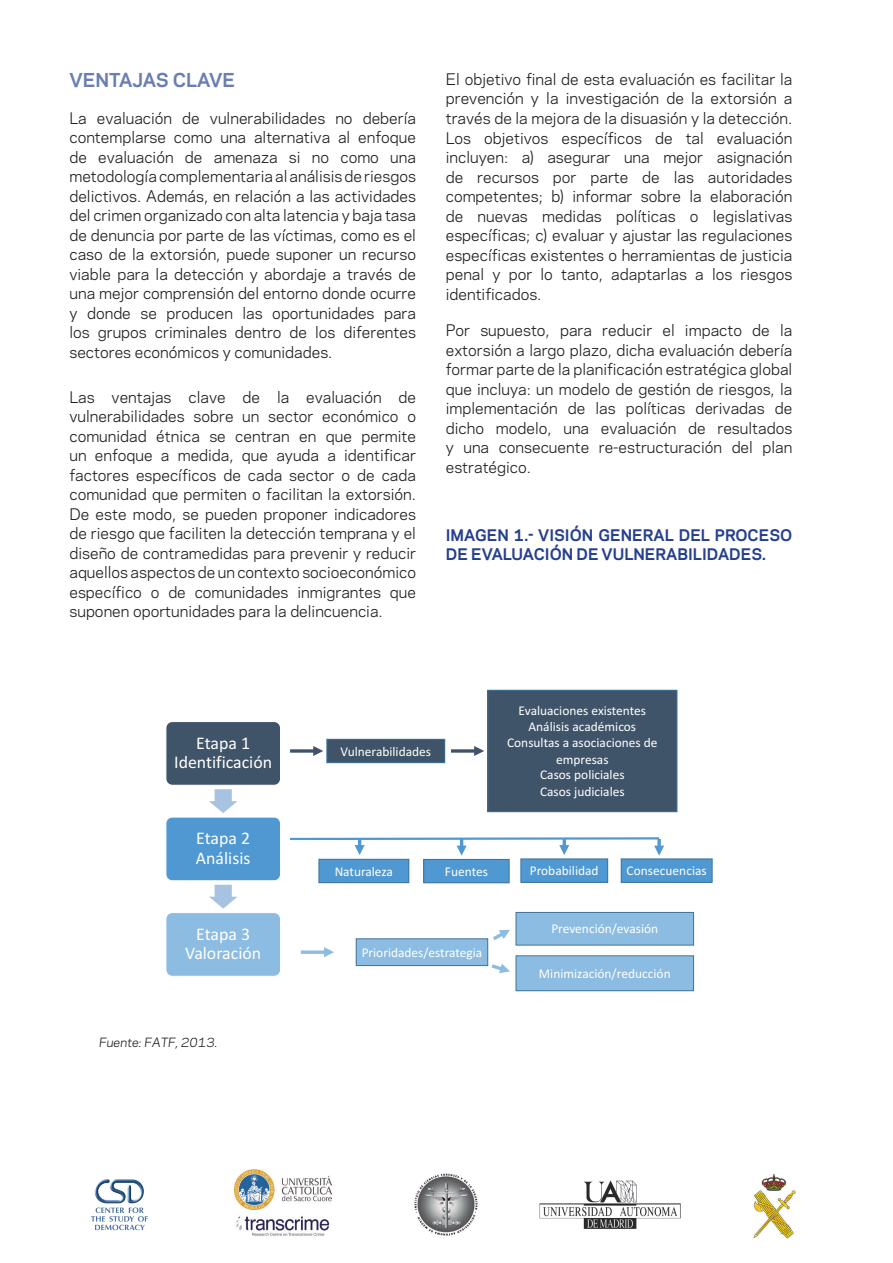
<style>
.page{position:relative;width:893px;height:1263px;background:#fff}
.page>*{position:absolute;margin:0;border:0;box-sizing:border-box;transform-origin:0 0}
.t1{font:700 18px "Galaxie Polaris";color:#6b7eb3}
.t2{font:17.85px/19.4px "Calibri";color:#fff;text-align:center}
.t3{font:15px/19.5px "Galaxie Polaris";color:#231f20;text-align:justify}
.t4{font:700 15px/19.5px "Galaxie Polaris";color:#253f8e}
.t5{font:13.35px/16px "Calibri";color:#fff;text-align:center}
.t6{font:italic 12px "Galaxie Polaris";color:#231f20}
</style>
<div class="page">
<div style="left:166px;top:721px;width:115px;height:64px;background:#405469;border-radius:6px"></div>
<div style="left:166px;top:721px;width:115px;height:65px;border:1px solid #fff;border-radius:6px"></div>
<svg style="left:209px;top:789px;width:29px;height:24px"></svg>
<div style="left:166px;top:817px;width:115px;height:64px;background:#4f98d2;border-radius:6px"></div>
<div style="left:166px;top:817px;width:115px;height:64px;border:1px solid #fff;border-radius:6px"></div>
<svg style="left:209px;top:885px;width:29px;height:24px"></svg>
<div style="left:166px;top:912px;width:115px;height:64px;background:#8cbce1;border-radius:6px"></div>
<div style="left:166px;top:912px;width:115px;height:65px;border:1px solid #fff;border-radius:6px"></div>
<div style="left:327px;top:739px;width:118px;height:24px;background:#405469"></div>
<div style="left:326px;top:739px;width:119px;height:24px;border:1px solid #3e749c"></div>
<div style="left:488px;top:690px;width:189px;height:122px;background:#405469"></div>
<div style="left:487px;top:690px;width:190px;height:122px;border:1px solid #3e749c"></div>
<div style="left:319px;top:859px;width:90px;height:24px;background:#4f98d2"></div>
<div style="left:319px;top:859px;width:90px;height:24px;border:1px solid #3e749c"></div>
<div style="left:621px;top:859px;width:91px;height:23px;background:#4f98d2"></div>
<div style="left:621px;top:858px;width:91px;height:25px;border:1px solid #3e749c"></div>
<div style="left:521px;top:859px;width:87px;height:23px;background:#4f98d2"></div>
<div style="left:520px;top:858px;width:88px;height:25px;border:1px solid #3e749c"></div>
<div style="left:424px;top:859px;width:85px;height:24px;background:#4f98d2"></div>
<div style="left:423px;top:859px;width:86px;height:24px;border:1px solid #3e749c"></div>
<div style="left:516px;top:956px;width:178px;height:35px;background:#8cbce1"></div>
<div style="left:516px;top:955px;width:178px;height:36px;border:1px solid #3e749c"></div>
<div style="left:516px;top:912px;width:178px;height:33px;background:#8cbce1"></div>
<div style="left:516px;top:912px;width:178px;height:33px;border:1px solid #3e749c"></div>
<div style="left:356px;top:939px;width:132px;height:26px;background:#8cbce1"></div>
<div style="left:356px;top:938px;width:132px;height:28px;border:1px solid #3e749c"></div>
<svg style="left:290px;top:746px;width:33px;height:10px"></svg>
<svg style="left:451px;top:746px;width:33px;height:10px"></svg>
<svg style="left:493px;top:930px;width:17px;height:10px"></svg>
<svg style="left:301px;top:947px;width:33px;height:10px"></svg>
<svg style="left:492px;top:964px;width:18px;height:9px"></svg>
<svg style="left:290px;top:837px;width:374px;height:19px"></svg>
<svg style="left:91px;top:1207px;width:57px;height:23px"></svg>
<img style="left:94px;top:1179px;width:50px;height:24px">
<img style="left:414px;top:1173px;width:64px;height:63px">
<img style="left:539px;top:1181px;width:141px;height:48px">
<img style="left:753px;top:1174px;width:43px;height:64px">
<img style="left:234px;top:1169px;width:98px;height:67px">
<p class="t1" style="left:69px;top:67px;width:167px">VENTAJAS CLAVE</p>
<p class="t3" style="left:69px;top:108px;width:348px">La evaluación de vulnerabilidades no debería contemplarse como una alternativa al enfoque de evaluación de amenaza si no como una metodología complementaria al análisis de riesgos delictivos. Además, en relación a las actividades del crimen organizado con alta latencia y baja tasa de denuncia por parte de las víctimas, como es el caso de la extorsión, puede suponer un recurso viable para la detección y abordaje a través de una mejor comprensión del entorno donde ocurre y donde se producen las oportunidades para los grupos criminales dentro de los diferentes sectores económicos y comunidades.</p>
<p class="t3" style="left:69px;top:387px;width:348px">Las ventajas clave de la evaluación de vulnerabilidades sobre un sector económico o comunidad étnica se centran en que permite un enfoque a medida, que ayuda a identificar factores específicos de cada sector o de cada comunidad que permiten o facilitan la extorsión.<br>De este modo, se pueden proponer indicadores de riesgo que faciliten la detección temprana y el diseño de contramedidas para prevenir y reducir aquellos aspectos de un contexto socioeconómico específico o de comunidades inmigrantes que suponen oportunidades para la delincuencia.</p>
<p class="t3" style="left:446px;top:69px;width:348px">El objetivo final de esta evaluación es facilitar la prevención y la investigación de la extorsión a través de la mejora de la disuasión y la detección.<br>Los objetivos específicos de tal evaluación incluyen: a) asegurar una mejor asignación de recursos por parte de las autoridades competentes; b) informar sobre la elaboración de nuevas medidas políticas o legislativas específicas; c) evaluar y ajustar las regulaciones específicas existentes o herramientas de justicia penal y por lo tanto, adaptarlas a los riesgos identificados.</p>
<p class="t3" style="left:446px;top:320px;width:348px">Por supuesto, para reducir el impacto de la extorsión a largo plazo, dicha evaluación debería formar parte de la planificación estratégica global que incluya: un modelo de gestión de riesgos, la implementación de las políticas derivadas de dicho modelo, una evaluación de resultados y una consecuente re-estructuración del plan estratégico.</p>
<p class="t4" style="left:446px;top:524px;width:348px">IMAGEN 1.- VISIÓN GENERAL DEL PROCESO<br>DE EVALUACIÓN DE VULNERABILIDADES.</p>
<p class="t2" style="left:174px;top:732px;width:99px">Etapa 1<br>Identificación</p>
<p class="t2" style="left:196px;top:828px;width:56px;text-align:left">Etapa 2<br>Análisis</p>
<p class="t5" style="left:340px;top:743px;width:92px">Vulnerabilidades</p>
<p class="t5" style="left:507px;top:703px;width:152px">Evaluaciones existentes<br>Análisis académicos<br>Consultas a asociaciones de empresas<br>Casos policiales<br>Casos judiciales</p>
<p class="t2" style="left:185px;top:923px;width:78px">Etapa 3<br>Valoración</p>
<p class="t6" style="left:99px;top:1033px;width:120px">Fuente: FATF, 2013.</p>
<p class="t5" style="left:335px;top:863px;width:60px">Naturaleza</p>
<p class="t5" style="left:445px;top:863px;width:45px">Fuentes</p>
<p class="t5" style="left:530px;top:862px;width:70px">Probabilidad</p>
<p class="t5" style="left:627px;top:862px;width:82px">Consecuencias</p>
<p class="t5" style="left:362px;top:944px;width:122px">Prioridades/estrategia</p>
<p class="t5" style="left:551px;top:920px;width:108px">Prevención/evasión</p>
<p class="t5" style="left:539px;top:965px;width:133px">Minimización/reducción</p>
</div>
